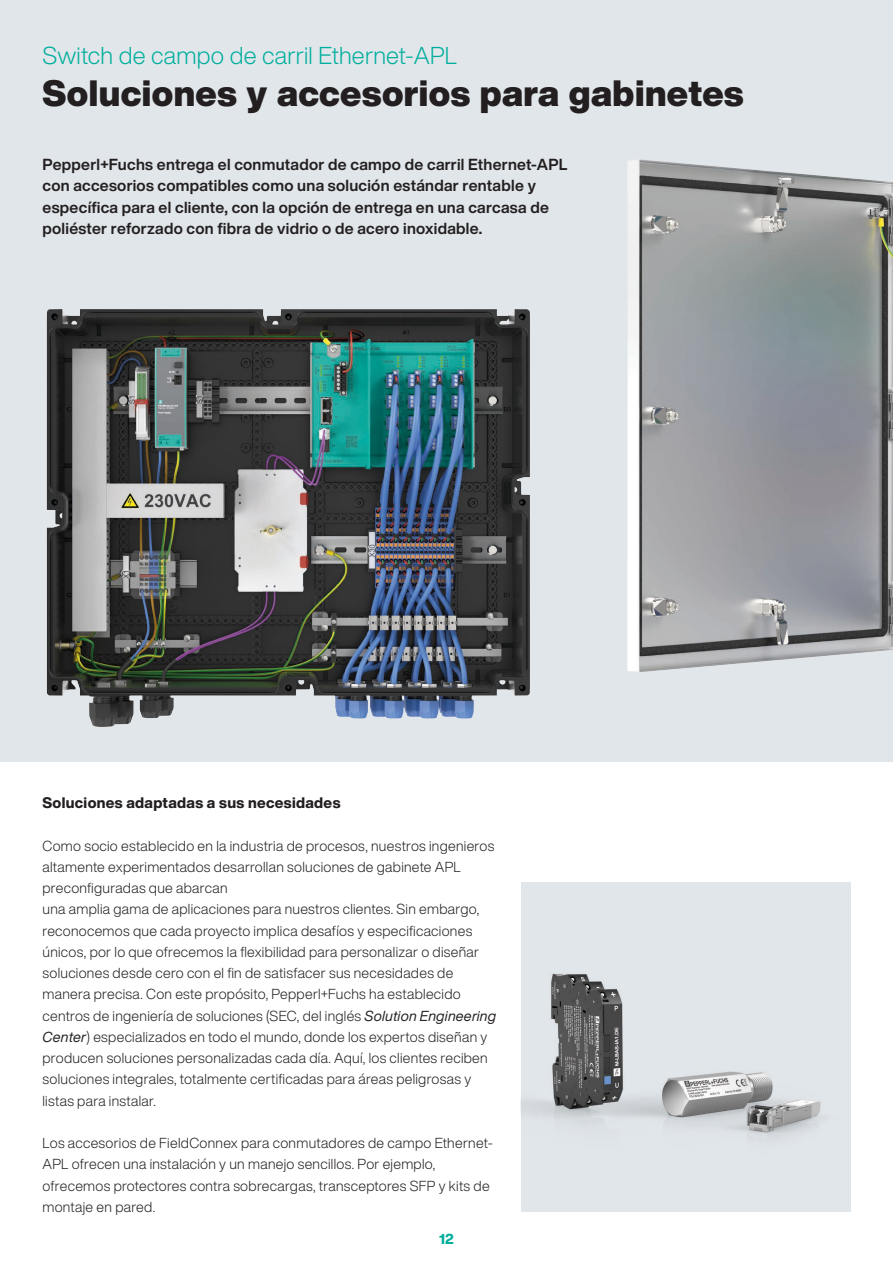
<style>
.page{position:relative;width:893px;height:1263px;background:#fff}
.page>*{position:absolute;margin:0;border:0;box-sizing:border-box;transform-origin:0 0}
.Headline_24_pt__Standard{font:900 36px "Helvetica Now Display";letter-spacing:.01em;color:#231f20}
.Headline_24_pt__Standard-2{font:300 24px "Helvetica Now Display";letter-spacing:.01em;color:#00ae9d}
.Introtext__10_5_pt__Schwarz{font:700 15.75px/21.3px "Helvetica Now Display";letter-spacing:.02em;color:#231f20}
.Subhead_10_pt__Schwarz{font:800 15px "Helvetica Now Display";letter-spacing:.02em;color:#231f20}
.Fließtext_9_5_pt__Schwarz{font:300 14.25px/21.3px "Helvetica Now Display";letter-spacing:.02em;color:#231f20}
.t1{font:800 14.25px "Helvetica Now Display";color:#00ae9d}
.s1{font-weight:400;font-style:italic}
</style>
<div class="page">
<div style="left:0;top:0;width:893px;height:761px;background:#e1e6ea"></div>
<img style="left:47px;top:309px;width:483px;height:418px">
<img style="left:627px;top:159px;width:266px;height:513px">
<img style="left:521px;top:882px;width:329px;height:330px">
<img style="left:552px;top:974px;width:175px;height:135px">
<p class="Headline_24_pt__Standard-2" style="left:43px;top:39px;width:416px">Switch de campo de carril Ethernet-APL</p>
<p class="Headline_24_pt__Standard" style="left:43px;top:68px;width:703px">Soluciones y accesorios para gabinetes</p>
<p class="Introtext__10_5_pt__Schwarz" style="left:43px;top:154px;width:526px">Pepperl+Fuchs entrega el conmutador de campo de carril Ethernet-APL con accesorios compatibles como una solución estándar rentable y específica para el cliente, con la opción de entrega en una carcasa de poliéster reforzado con fibra de vidrio o de acero inoxidable.</p>
<p class="Subhead_10_pt__Schwarz" style="left:43px;top:792px;width:299px">Soluciones adaptadas a sus necesidades</p>
<p class="Fließtext_9_5_pt__Schwarz" style="left:43px;top:835px;width:455px">Como socio establecido en la industria de procesos, nuestros ingenieros altamente experimentados desarrollan soluciones de gabinete APL preconfiguradas que abarcan<br>una amplia gama de aplicaciones para nuestros clientes. Sin embargo, reconocemos que cada proyecto implica desafíos y especificaciones únicos, por lo que ofrecemos la flexibilidad para personalizar o diseñar soluciones desde cero con el fin de satisfacer sus necesidades de manera precisa. Con este propósito, Pepperl+Fuchs ha establecido centros de ingeniería de soluciones (SEC, del inglés <span class="s1">Solution Engineering Center</span>) especializados en todo el mundo, donde los expertos diseñan y producen soluciones personalizadas cada día. Aquí, los clientes reciben soluciones integrales, totalmente certificadas para áreas peligrosas y listas para instalar.</p>
<p class="Fließtext_9_5_pt__Schwarz" style="left:43px;top:1132px;width:452px">Los accesorios de FieldConnex para conmutadores de campo Ethernet-APL ofrecen una instalación y un manejo sencillos. Por ejemplo, ofrecemos protectores contra sobrecargas, transceptores SFP y kits de montaje en pared.</p>
<p class="t1" style="left:439px;top:1229px;width:16px">12</p>
</div>
